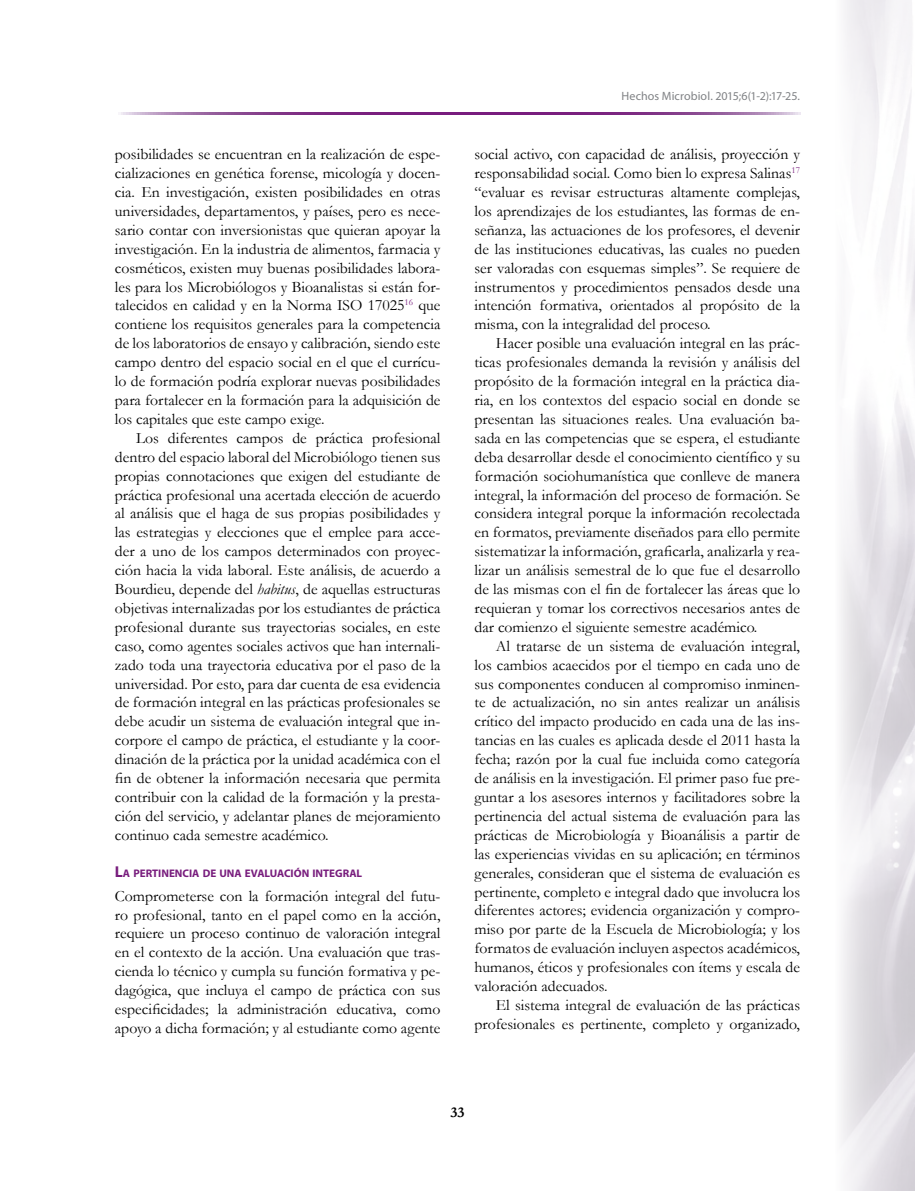
<style>
.page{position:relative;width:915px;height:1191px;background:#fff}
.page>*{position:absolute;margin:0;border:0;box-sizing:border-box;transform-origin:0 0}
.t1{font:15.75px/18.9px "Garamond";color:#000;text-align:justify}
.t2{font:700 15px "Garamond";color:#000}
.t3{font:12px "Myriad Pro";letter-spacing:.005em;color:#808285}
.t4{font:700 10.95px "Myriad Pro";color:#781d7d}
.s1{font-style:italic}
.s2{font-size:15.75px}
</style>
<div class="page">
<svg style="left:121px;top:112px;width:678px;height:2px"></svg>
<p class="t1" style="left:115px;top:144px;width:327px">posibilidades se encuentran en la realización de espe&shy;cializaciones en genética forense, micología y docen&shy;cia. En investigación, existen posibilidades en otras universidades, departamentos, y países, pero es nece&shy;sario contar con inversionistas que quieran apoyar la investigación. En la industria de alimentos, farmacia y cosméticos, existen muy buenas posibilidades labora&shy;les para los Microbiólogos y Bioanalistas si están for&shy;talecidos en calidad y en la Norma ISO 17025<sup>16</sup> que contiene los requisitos generales para la competencia de los laboratorios de ensayo y calibración, siendo este campo dentro del espacio social en el que el currícu&shy;lo de formación podría explorar nuevas posibilidades para fortalecer en la formación para la adquisición de los capitales que este campo exige.</p>
<p class="t1" style="left:115px;top:428px;width:327px;text-indent:21px">Los diferentes campos de práctica profesional dentro del espacio laboral del Microbiólogo tienen sus propias connotaciones que exigen del estudiante de práctica profesional una acertada elección de acuerdo al análisis que el haga de sus propias posibilidades y las estrategias y elecciones que el emplee para acce&shy;der a uno de los campos determinados con proyec&shy;ción hacia la vida laboral. Este análisis, de acuerdo a Bourdieu, depende del <span class="s1">habitus</span>, de aquellas estructuras objetivas internalizadas por los estudiantes de práctica profesional durante sus trayectorias sociales, en este caso, como agentes sociales activos que han internali&shy;zado toda una trayectoria educativa por el paso de la universidad. Por esto, para dar cuenta de esa evidencia de formación integral en las prácticas profesionales se debe acudir un sistema de evaluación integral que in&shy;corpore el campo de práctica, el estudiante y la coor&shy;dinación de la práctica por la unidad académica con el fin de obtener la información necesaria que permita contribuir con la calidad de la formación y la presta&shy;ción del servicio, y adelantar planes de mejoramiento continuo cada semestre académico.</p>
<p class="t4" style="left:115px;top:866px;width:249px"><span class="s2">L</span>A PERTINENCIA DE UNA EVALUACIÓN INTEGRAL</p>
<p class="t1" style="left:115px;top:886px;width:327px">Comprometerse con la formación integral del futu&shy;ro profesional, tanto en el papel como en la acción, requiere un proceso continuo de valoración integral en el contexto de la acción. Una evaluación que tras&shy;cienda lo técnico y cumpla su función formativa y pe&shy;dagógica, que incluya el campo de práctica con sus especificidades; la administración educativa, como apoyo a dicha formación; y al estudiante como agente</p>
<p class="t3" style="left:621px;top:89px;width:180px">Hechos Microbiol. 2015;6(1-2):17-25.</p>
<p class="t1" style="left:474px;top:144px;width:327px">social activo, con capacidad de análisis, proyección y responsabilidad social. Como bien lo expresa Salinas<sup>17 </sup>“evaluar es revisar estructuras altamente complejas, los aprendizajes de los estudiantes, las formas de en&shy;señanza, las actuaciones de los profesores, el devenir de las instituciones educativas, las cuales no pueden ser valoradas con esquemas simples”. Se requiere de instrumentos y procedimientos pensados desde una intención formativa, orientados al propósito de la misma, con la integralidad del proceso.</p>
<p class="t1" style="left:474px;top:333px;width:327px;text-indent:21px">Hacer posible una evaluación integral en las prác&shy;ticas profesionales demanda la revisión y análisis del propósito de la formación integral en la práctica dia&shy;ria, en los contextos del espacio social en donde se presentan las situaciones reales. Una evaluación ba&shy;sada en las competencias que se espera, el estudiante deba desarrollar desde el conocimiento científico y su formación sociohumanística que conlleve de manera integral, la información del proceso de formación. Se considera integral porque la información recolectada en formatos, previamente diseñados para ello permite sistematizar la información, graficarla, analizarla y rea&shy;lizar un análisis semestral de lo que fue el desarrollo de las mismas con el fin de fortalecer las áreas que lo requieran y tomar los correctivos necesarios antes de dar comienzo el siguiente semestre académico.</p>
<p class="t1" style="left:474px;top:636px;width:327px;text-indent:21px">Al tratarse de un sistema de evaluación integral, los cambios acaecidos por el tiempo en cada uno de sus componentes conducen al compromiso inminen&shy;te de actualización, no sin antes realizar un análisis crítico del impacto producido en cada una de las ins&shy;tancias en las cuales es aplicada desde el 2011 hasta la fecha; razón por la cual fue incluida como categoría de análisis en la investigación. El primer paso fue pre&shy;guntar a los asesores internos y facilitadores sobre la pertinencia del actual sistema de evaluación para las prácticas de Microbiología y Bioanálisis a partir de las experiencias vividas en su aplicación; en términos generales, consideran que el sistema de evaluación es pertinente, completo e integral dado que involucra los diferentes actores; evidencia organización y compro&shy;miso por parte de la Escuela de Microbiología; y los formatos de evaluación incluyen aspectos académicos, humanos, éticos y profesionales con ítems y escala de valoración adecuados.</p>
<p class="t1" style="left:474px;top:995px;width:327px;text-align:right">El sistema integral de evaluación de las prácticas profesionales es pertinente, completo y organizado,</p>
<p class="t2" style="left:450px;top:1102px;width:16px">33</p>
</div>
